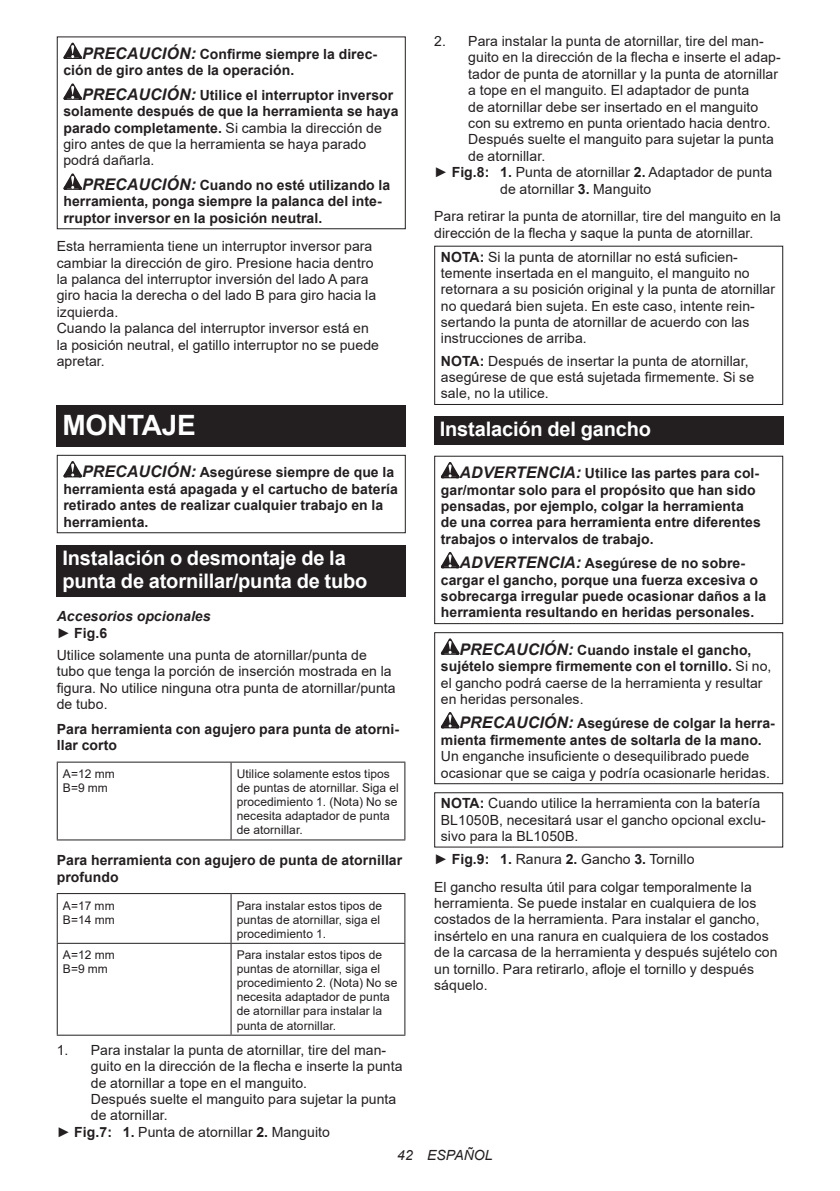
<style>
.page{position:relative;width:840px;height:1191px;background:#fff}
.page>*{position:absolute;margin:0;border:0;box-sizing:border-box;transform-origin:0 0}
.t1{font:700 28px "Arial";letter-spacing:-.01em;color:#fff}
.t2{font:700 20px/23.4px "Arial";letter-spacing:-.01em;color:#fff}
.t3{font:14px/16.4px "Arial";letter-spacing:.005em;color:#231f20}
.t4{font:700 14px/16.4px "Arial";letter-spacing:.005em;color:#231f20}
.t5{font:italic 700 14px/16.4px "Arial";letter-spacing:.005em;color:#231f20}
.t6{font:italic 14px "Arial";letter-spacing:.005em;color:#231f20}
.t7{font:12px/14px "Arial";letter-spacing:.005em;color:#231f20}
.s1{font-style:italic;font-size:16px}
.s2{font-weight:400}
.s3{font-weight:400;font-style:normal}
.s4{font-style:normal}
.s5{font-weight:700}
.s6{font-weight:700;font-style:italic;font-size:16px}
</style>
<div class="page">
<svg style="left:63px;top:43px;width:19px;height:16px"></svg>
<svg style="left:63px;top:83px;width:19px;height:17px"></svg>
<svg style="left:63px;top:173px;width:19px;height:17px"></svg>
<div style="left:57px;top:36px;width:348px;height:193px;border:1px solid #231f20"></div>
<div style="left:57px;top:406px;width:348px;height:41px;background:#231f20"></div>
<svg style="left:63px;top:461px;width:19px;height:16px"></svg>
<div style="left:57px;top:455px;width:348px;height:78px;border:1px solid #231f20"></div>
<div style="left:57px;top:544px;width:348px;height:52px;background:#231f20"></div>
<hr style="left:57px;top:761px;width:174px;height:1px;background:#231f20">
<hr style="left:57px;top:762px;width:1px;height:77px;background:#231f20">
<hr style="left:231px;top:761px;width:174px;height:1px;background:#231f20">
<hr style="left:230px;top:762px;width:1px;height:77px;background:#231f20">
<hr style="left:404px;top:762px;width:1px;height:77px;background:#231f20">
<hr style="left:57px;top:839px;width:174px;height:1px;background:#231f20">
<hr style="left:231px;top:839px;width:174px;height:1px;background:#231f20">
<hr style="left:57px;top:893px;width:174px;height:1px;background:#231f20">
<hr style="left:57px;top:894px;width:1px;height:48px;background:#231f20">
<hr style="left:231px;top:893px;width:174px;height:1px;background:#231f20">
<hr style="left:230px;top:894px;width:1px;height:48px;background:#231f20">
<hr style="left:404px;top:894px;width:1px;height:48px;background:#231f20">
<hr style="left:57px;top:942px;width:174px;height:1px;background:#231f20">
<hr style="left:57px;top:943px;width:1px;height:91px;background:#231f20">
<hr style="left:231px;top:942px;width:174px;height:1px;background:#231f20">
<hr style="left:230px;top:943px;width:1px;height:91px;background:#231f20">
<hr style="left:404px;top:943px;width:1px;height:91px;background:#231f20">
<hr style="left:57px;top:1034px;width:174px;height:1px;background:#231f20">
<hr style="left:231px;top:1034px;width:174px;height:1px;background:#231f20">
<div style="left:434px;top:246px;width:348px;height:159px;border:1px solid #231f20"></div>
<div style="left:434px;top:416px;width:348px;height:29px;background:#231f20"></div>
<svg style="left:440px;top:462px;width:19px;height:16px"></svg>
<svg style="left:440px;top:552px;width:19px;height:16px"></svg>
<div style="left:434px;top:456px;width:348px;height:168px;border:1px solid #231f20"></div>
<svg style="left:440px;top:638px;width:19px;height:17px"></svg>
<svg style="left:440px;top:712px;width:19px;height:16px"></svg>
<div style="left:434px;top:632px;width:348px;height:152px;border:1px solid #231f20"></div>
<div style="left:434px;top:792px;width:348px;height:55px;border:1px solid #231f20"></div>
<p class="t4" style="left:63px;top:46px;width:315px;text-indent:19px"><span class="s1">PRECAUCIÓN:</span> Confirme siempre la direc&shy;ción de giro antes de la operación.</p>
<p class="t4" style="left:63px;top:87px;width:336px;text-indent:19px"><span class="s1">PRECAUCIÓN:</span> Utilice el interruptor inversor solamente después de que la herramienta se haya parado completamente. <span class="s2">Si cambia la dirección de giro antes de que la herramienta se haya parado podrá dañarla.</span></p>
<p class="t4" style="left:63px;top:177px;width:328px;text-indent:19px"><span class="s1">PRECAUCIÓN:</span> Cuando no esté utilizando la herramienta, ponga siempre la palanca del inte&shy;rruptor inversor en la posición neutral.</p>
<p class="t3" style="left:57px;top:238px;width:323px">Esta herramienta tiene un interruptor inversor para cambiar la dirección de giro. Presione hacia dentro la palanca del interruptor inversión del lado A para giro hacia la derecha o del lado B para giro hacia la izquierda.<br>Cuando la palanca del interruptor inversor está en la posición neutral, el gatillo interruptor no se puede apretar.</p>
<h1 class="t1" style="left:62px;top:406px;width:135px">MONTAJE</h1>
<p class="t4" style="left:63px;top:464px;width:336px;text-indent:19px"><span class="s1">PRECAUCIÓN:</span> Asegúrese siempre de que la herramienta está apagada y el cartucho de batería retirado antes de realizar cualquier trabajo en la herramienta.</p>
<h2 class="t2" style="left:62px;top:546px;width:306px">Instalación o desmontaje de la punta de atornillar/punta de tubo</h2>
<p class="t5" style="left:57px;top:608px;width:155px">Accesorios opcionales <span class="s3">►</span> <span class="s4">Fig.6</span></p>
<p class="t3" style="left:57px;top:646px;width:340px">Utilice solamente una punta de atornillar/punta de tubo que tenga la porción de inserción mostrada en la figura. No utilice ninguna otra punta de atornillar/punta de tubo.</p>
<p class="t4" style="left:57px;top:721px;width:343px">Para herramienta con agujero para punta de atorni&shy;llar corto</p>
<p class="t7" style="left:63px;top:767px;width:53px">A=12 mm<br>B=9 mm</p>
<p class="t7" style="left:236px;top:767px;width:163px">Utilice solamente estos tipos de puntas de atornillar. Siga el procedimiento 1. (Nota) No se necesita adaptador de punta de atornillar.</p>
<p class="t4" style="left:57px;top:852px;width:347px">Para herramienta con agujero de punta de atornillar profundo</p>
<p class="t7" style="left:63px;top:898px;width:53px">A=17 mm<br>B=14 mm</p>
<p class="t7" style="left:236px;top:898px;width:147px">Para instalar estos tipos de puntas de atornillar, siga el procedimiento 1.</p>
<p class="t7" style="left:63px;top:948px;width:53px">A=12 mm<br>B=9 mm</p>
<p class="t7" style="left:236px;top:948px;width:162px">Para instalar estos tipos de puntas de atornillar, siga el procedimiento 2. (Nota) No se necesita adaptador de punta de atornillar para instalar la punta de atornillar.</p>
<p class="t3" style="left:57px;top:1041px;width:331px">1. Para instalar la punta de atornillar, tire del man-</p>
<p class="t3" style="left:91px;top:1058px;width:313px">guito en la dirección de la flecha e inserte la punta</p>
<p class="t3" style="left:91px;top:1074px;width:218px">de atornillar a tope en el manguito.</p>
<p class="t3" style="left:91px;top:1090px;width:307px">Después suelte el manguito para sujetar la punta</p>
<p class="t3" style="left:91px;top:1107px;width:78px">de atornillar.</p>
<p class="t3" style="left:57px;top:1123px;width:274px">► <span class="s5">Fig.7: 1.</span> Punta de atornillar <span class="s5">2.</span> Manguito</p>
<p class="t3" style="left:434px;top:33px;width:331px">2. Para instalar la punta de atornillar, tire del man-</p>
<p class="t3" style="left:468px;top:49px;width:314px">guito en la dirección de la flecha e inserte el adap-</p>
<p class="t3" style="left:468px;top:66px;width:311px">tador de punta de atornillar y la punta de atornillar</p>
<p class="t3" style="left:468px;top:82px;width:282px">a tope en el manguito. El adaptador de punta</p>
<p class="t3" style="left:468px;top:98px;width:291px">de atornillar debe ser insertado en el manguito</p>
<p class="t3" style="left:468px;top:115px;width:304px">con su extremo en punta orientado hacia dentro.</p>
<p class="t3" style="left:468px;top:131px;width:307px">Después suelte el manguito para sujetar la punta</p>
<p class="t3" style="left:468px;top:147px;width:78px">de atornillar.</p>
<p class="t3" style="left:434px;top:164px;width:339px">► <span class="s5">Fig.8: 1.</span> Punta de atornillar <span class="s5">2.</span> Adaptador de punta</p>
<p class="t3" style="left:500px;top:180px;width:152px">de atornillar <span class="s5">3.</span> Manguito</p>
<p class="t3" style="left:434px;top:208px;width:348px">Para retirar la punta de atornillar, tire del manguito en la dirección de la flecha y saque la punta de atornillar.</p>
<p class="t3" style="left:440px;top:248px;width:335px"><span class="s5">NOTA:</span> Si la punta de atornillar no está suficien&shy;temente insertada en el manguito, el manguito no retornara a su posición original y la punta de atornillar no quedará bien sujeta. En este caso, intente rein&shy;sertando la punta de atornillar de acuerdo con las instrucciones de arriba.</p>
<p class="t3" style="left:440px;top:352px;width:314px"><span class="s5">NOTA:</span> Después de insertar la punta de atornillar, asegúrese de que está sujetada firmemente. Si se sale, no la utilice.</p>
<h2 class="t2" style="left:439px;top:418px;width:213px">Instalación del gancho</h2>
<p class="t4" style="left:440px;top:465px;width:321px;text-indent:19px"><span class="s1">ADVERTENCIA:</span> Utilice las partes para col&shy;gar/montar solo para el propósito que han sido pensadas, por ejemplo, colgar la herramienta de una correa para herramienta entre diferentes trabajos o intervalos de trabajo.</p>
<p class="t4" style="left:440px;top:555px;width:327px;text-indent:19px"><span class="s1">ADVERTENCIA:</span> Asegúrese de no sobre&shy;cargar el gancho, porque una fuerza excesiva o sobrecarga irregular puede ocasionar daños a la herramienta resultando en heridas personales.</p>
<p class="t3" style="left:440px;top:641px;width:332px;text-indent:19px"><span class="s6">PRECAUCIÓN:</span> <span class="s5">Cuando instale el gancho, sujételo siempre firmemente con el tornillo.</span> Si no, el gancho podrá caerse de la herramienta y resultar en heridas personales.</p>
<p class="t4" style="left:440px;top:715px;width:335px;text-indent:19px"><span class="s1">PRECAUCIÓN:</span> Asegúrese de colgar la herra&shy;mienta firmemente antes de soltarla de la mano.</p>
<p class="t3" style="left:440px;top:748px;width:330px">Un enganche insuficiente o desequilibrado puede ocasionar que se caiga y podría ocasionarle heridas.</p>
<p class="t3" style="left:440px;top:795px;width:326px"><span class="s5">NOTA:</span> Cuando utilice la herramienta con la batería<br>BL1050B, necesitará usar el gancho opcional exclu&shy;sivo para la BL1050B.</p>
<p class="t3" style="left:434px;top:845px;width:319px;line-height:27.8px">► <span class="s5">Fig.9: 1.</span> Ranura <span class="s5">2.</span> Gancho <span class="s5">3.</span> Tornillo<br>El gancho resulta útil para colgar temporalmente la</p>
<p class="t3" style="left:434px;top:895px;width:345px">herramienta. Se puede instalar en cualquiera de los costados de la herramienta. Para instalar el gancho, insértelo en una ranura en cualquiera de los costados de la carcasa de la herramienta y después sujételo con un tornillo. Para retirarlo, afloje el tornillo y después sáquelo.</p>
<p class="t6" style="left:397px;top:1146px;width:97px">42 ESPAÑOL</p>
</div>
